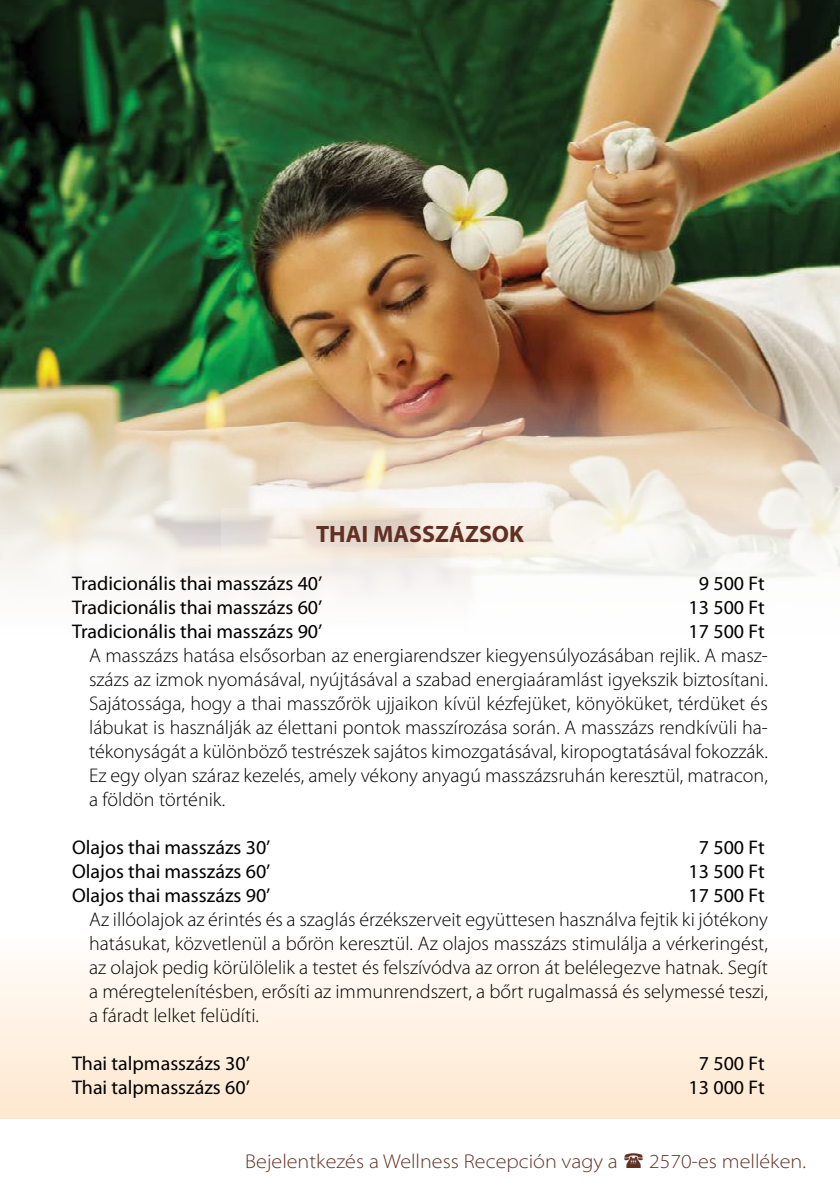
<style>
.page{position:relative;width:840px;height:1191px;background:#fff}
.page>*{position:absolute;margin:0;border:0;box-sizing:border-box;transform-origin:0 0}
.t1{font:700 23.8px "Myriad Pro";color:#622f23}
.t2{font:300 semi-expanded 20px "Myriad Pro";color:#622f23}
.t3{font:300 19.8px/24px "Myriad Pro";color:#000;text-align:justify}
.t4{font:19.8px "Myriad Pro";color:#000}
</style>
<div class="page">
<div style="left:0;top:935px;width:839px;height:184px;background:linear-gradient(to bottom,#fffdfc,#fee7ce)"></div>
<img style="left:0;top:0;width:839px;height:594px">
<svg style="left:221px;top:509px;width:397px;height:49px;background:#f1e8de"></svg>
<p class="t1" style="left:316px;top:518px;width:209px">THAI MASSZÁZSOK</p>
<p class="t4" style="left:72px;top:571px;width:252px">Tradicionális thai masszázs 40’</p>
<p class="t4" style="left:698px;top:571px;width:67px">9 500 Ft</p>
<p class="t4" style="left:72px;top:595px;width:252px">Tradicionális thai masszázs 60’</p>
<p class="t4" style="left:688px;top:595px;width:78px">13 500 Ft</p>
<p class="t4" style="left:72px;top:619px;width:252px">Tradicionális thai masszázs 90’</p>
<p class="t4" style="left:688px;top:619px;width:78px">17 500 Ft</p>
<p class="t3" style="left:89px;top:643px;width:680px">A masszázs hatása elsősorban az energiarendszer kiegyensúlyozásában rejlik. A mas - százs az izmok nyomásával, nyújtásával a szabad energiaáramlást igyekszik biztosítani.<br>Sajátossága, hogy a thai masszőrök ujjaikon kívül kézfejüket, könyöküket, térdüket és lábukat is használják az élettani pontok masszírozása során. A masszázs rendkívüli ha&shy;tékonyságát a különböző testrészek sajátos kimozgatásával, kiropogtatásával fokozzák.<br>Ez egy olyan száraz kezelés, amely vékony anyagú masszázsruhán keresztül, matracon, a földön történik.</p>
<p class="t4" style="left:72px;top:835px;width:200px">Olajos thai masszázs 30’</p>
<p class="t4" style="left:698px;top:835px;width:67px">7 500 Ft</p>
<p class="t4" style="left:72px;top:859px;width:200px">Olajos thai masszázs 60’</p>
<p class="t4" style="left:688px;top:859px;width:78px">13 500 Ft</p>
<p class="t4" style="left:72px;top:883px;width:200px">Olajos thai masszázs 90’</p>
<p class="t4" style="left:688px;top:883px;width:78px">17 500 Ft</p>
<p class="t3" style="left:89px;top:907px;width:680px">Az illóolajok az érintés és a szaglás érzékszerveit együttesen használva fejtik ki jótékony hatásukat, közvetlenül a bőrön keresztül. Az olajos masszázs stimulálja a vérkeringést, az olajok pedig körülölelik a testet és felszívódva az orron át belélegezve hatnak. Segít a méregtelenítésben, erősíti az immunrendszert, a bőrt rugalmassá és selymessé teszi, a fáradt lelket felüdíti.</p>
<p class="t4" style="left:72px;top:1051px;width:179px">Thai talpmasszázs 30’</p>
<p class="t4" style="left:698px;top:1051px;width:67px">7 500 Ft</p>
<p class="t4" style="left:72px;top:1075px;width:179px">Thai talpmasszázs 60’</p>
<p class="t4" style="left:688px;top:1075px;width:78px">13 000 Ft</p>
<p class="t2" style="left:245px;top:1149px;width:374px">Bejelentkezés a Wellness Recepción vagy a</p>
<p class="t2" style="left:649px;top:1149px;width:158px">2570-es melléken.</p>
</div>
